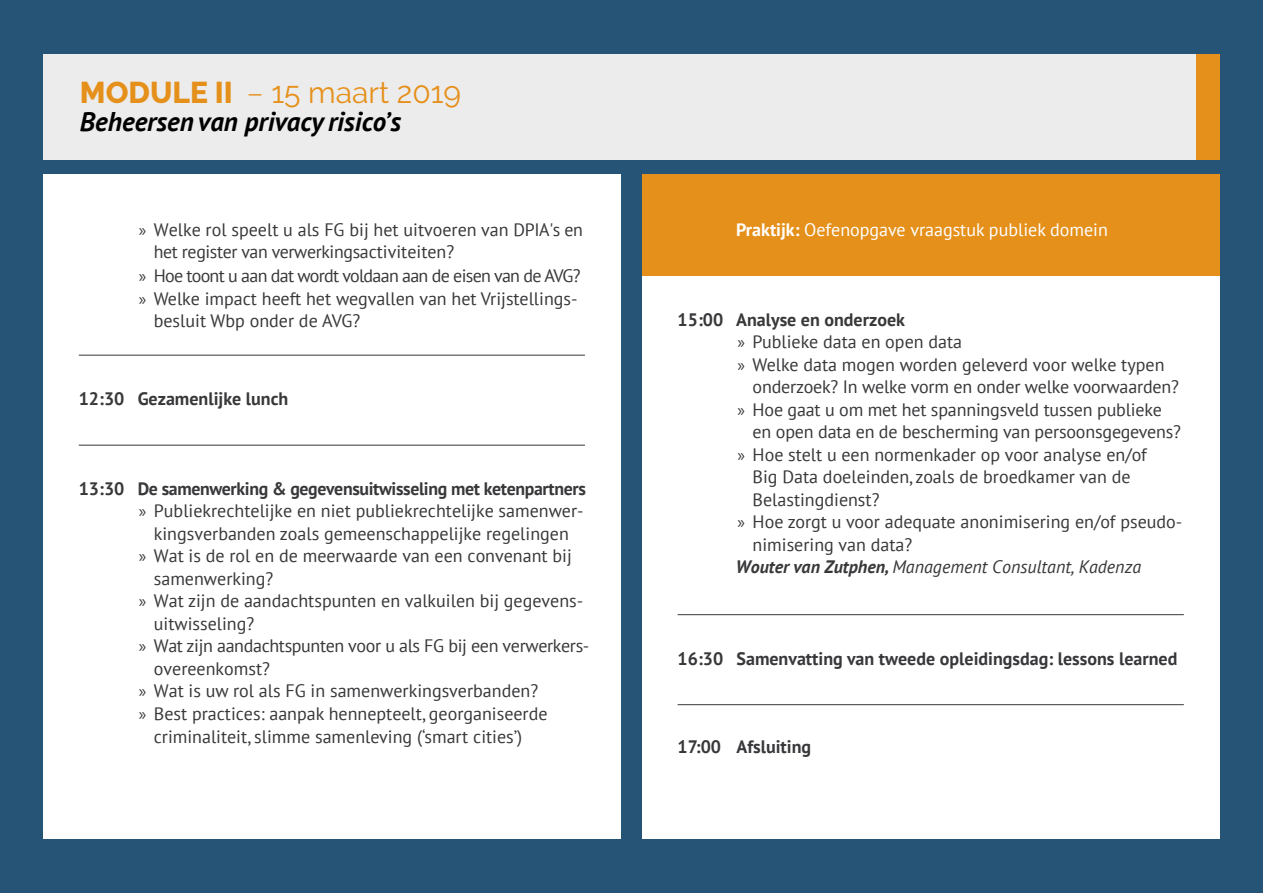
<style>
.page{position:relative;width:1263px;height:893px;background:#255477}
.page>*{position:absolute;margin:0;border:0;box-sizing:border-box;transform-origin:0 0}
.t1{font:30px "Raleway";color:#e5901a}
.t2{font:italic 700 27px "PT Sans";color:#000}
.t3{font:18px "PT Sans";color:#38383b}
.t4{font:700 18px "PT Sans";color:#38383b}
.t5{font:18px "PT Sans";letter-spacing:-.02em;color:#38383b}
.t6{font:700 18px "PT Sans";letter-spacing:-.02em;color:#38383b}
.t7{font:18px "PT Sans";letter-spacing:-.04em;color:#38383b}
.t8{font:italic 18px "PT Sans";color:#38383b}
.t9{font:18px "PT Sans";color:#fff}
.s1{font-weight:800}
.s2{font-weight:300}
.s3{font-family:"Myriad Pro"}
.s4{font-weight:700}
</style>
<div class="page">
<div style="left:44px;top:54px;width:1151px;height:105px;background:#ececec"></div>
<div style="left:1195px;top:54px;width:24px;height:105px;background:#e5901a"></div>
<div style="left:642px;top:276px;width:577px;height:563px;background:#fff"></div>
<div style="left:44px;top:174px;width:577px;height:665px;background:#fff"></div>
<div style="left:642px;top:174px;width:577px;height:102px;background:#e5901a"></div>
<hr style="left:79px;top:355px;width:506px;height:1px;background:#38383b">
<hr style="left:79px;top:445px;width:506px;height:1px;background:#38383b">
<hr style="left:678px;top:614px;width:506px;height:1px;background:#38383b">
<hr style="left:678px;top:704px;width:506px;height:1px;background:#38383b">
<h1 class="t1" style="left:80px;top:75px;width:383px"><span class="s1">MODULE II</span> <span class="s2">–</span> 15 maart 2019</h1>
<h2 class="t2" style="left:80px;top:103px;width:323px">Beheersen van privacy risico’s</h2>
<p class="t3" style="left:139px;top:218px;width:446px"><span class="s3">»</span> Welke rol speelt u als FG bij het uitvoeren van DPIA's en</p>
<p class="t5" style="left:154px;top:240px;width:302px">het register van verwerkingsactiviteiten?</p>
<p class="t7" style="left:139px;top:264px;width:443px"><span class="s3">»</span> Hoe toont u aan dat wordt voldaan aan de eisen van de AVG?</p>
<p class="t3" style="left:139px;top:287px;width:440px"><span class="s3">»</span> Welke impact heeft het wegvallen van het Vrijstellings-</p>
<p class="t3" style="left:154px;top:309px;width:208px">besluit Wbp onder de AVG?</p>
<p class="t4" style="left:79px;top:387px;width:211px">12:30 Gezamenlijke lunch</p>
<p class="t6" style="left:79px;top:477px;width:509px">13:30 De samenwerking &amp; gegevensuitwisseling met ketenpartners</p>
<p class="t3" style="left:139px;top:499px;width:446px"><span class="s3">»</span> Publiekrechtelijke en niet publiekrechtelijke samenwer-</p>
<p class="t3" style="left:154px;top:522px;width:416px">kingsverbanden zoals gemeenschappelijke regelingen</p>
<p class="t3" style="left:139px;top:544px;width:434px"><span class="s3">»</span> Wat is de rol en de meerwaarde van een convenant bij</p>
<p class="t3" style="left:154px;top:567px;width:121px">samenwerking?</p>
<p class="t3" style="left:139px;top:589px;width:446px"><span class="s3">»</span> Wat zijn de aandachtspunten en valkuilen bij gegevens-</p>
<p class="t3" style="left:154px;top:612px;width:102px">uitwisseling?</p>
<p class="t5" style="left:139px;top:634px;width:452px"><span class="s3">»</span> Wat zijn aandachtspunten voor u als FG bij een verwerkers-</p>
<p class="t3" style="left:154px;top:657px;width:118px">overeenkomst?</p>
<p class="t3" style="left:139px;top:679px;width:401px"><span class="s3">»</span> Wat is uw rol als FG in samenwerkingsverbanden?</p>
<p class="t3" style="left:139px;top:702px;width:410px"><span class="s3">»</span> Best practices: aanpak hennepteelt, georganiseerde</p>
<p class="t3" style="left:154px;top:725px;width:370px">criminaliteit, slimme samenleving (‘smart cities’)</p>
<p class="t9" style="left:736px;top:218px;width:373px"><span class="s4">Praktijk:</span> Oefenopgave vraagstuk publiek domein</p>
<p class="t4" style="left:678px;top:307px;width:229px">15:00 Analyse en onderzoek</p>
<p class="t3" style="left:738px;top:330px;width:226px"><span class="s3">»</span> Publieke data en open data</p>
<p class="t3" style="left:738px;top:353px;width:428px"><span class="s3">»</span> Welke data mogen worden geleverd voor welke typen</p>
<p class="t3" style="left:753px;top:375px;width:428px">onderzoek? In welke vorm en onder welke voorwaarden?</p>
<p class="t3" style="left:738px;top:398px;width:426px"><span class="s3">»</span> Hoe gaat u om met het spanningsveld tussen publieke</p>
<p class="t3" style="left:753px;top:420px;width:430px">en open data en de bescherming van persoonsgegevens?</p>
<p class="t3" style="left:738px;top:443px;width:411px"><span class="s3">»</span> Hoe stelt u een normenkader op voor analyse en/of</p>
<p class="t3" style="left:753px;top:465px;width:379px">Big Data doeleinden, zoals de broedkamer van de</p>
<p class="t3" style="left:753px;top:488px;width:128px">Belastingdienst?</p>
<p class="t3" style="left:738px;top:510px;width:446px"><span class="s3">»</span> Hoe zorgt u voor adequate anonimisering en/of pseudo-</p>
<p class="t3" style="left:753px;top:533px;width:161px">nimisering van data?</p>
<p class="t8" style="left:736px;top:555px;width:407px"><span class="s4">Wouter van Zutphen,</span> Management Consultant, Kadenza</p>
<p class="t4" style="left:678px;top:646px;width:501px">16:30 Samenvatting van tweede opleidingsdag: lessons learned</p>
</div>
